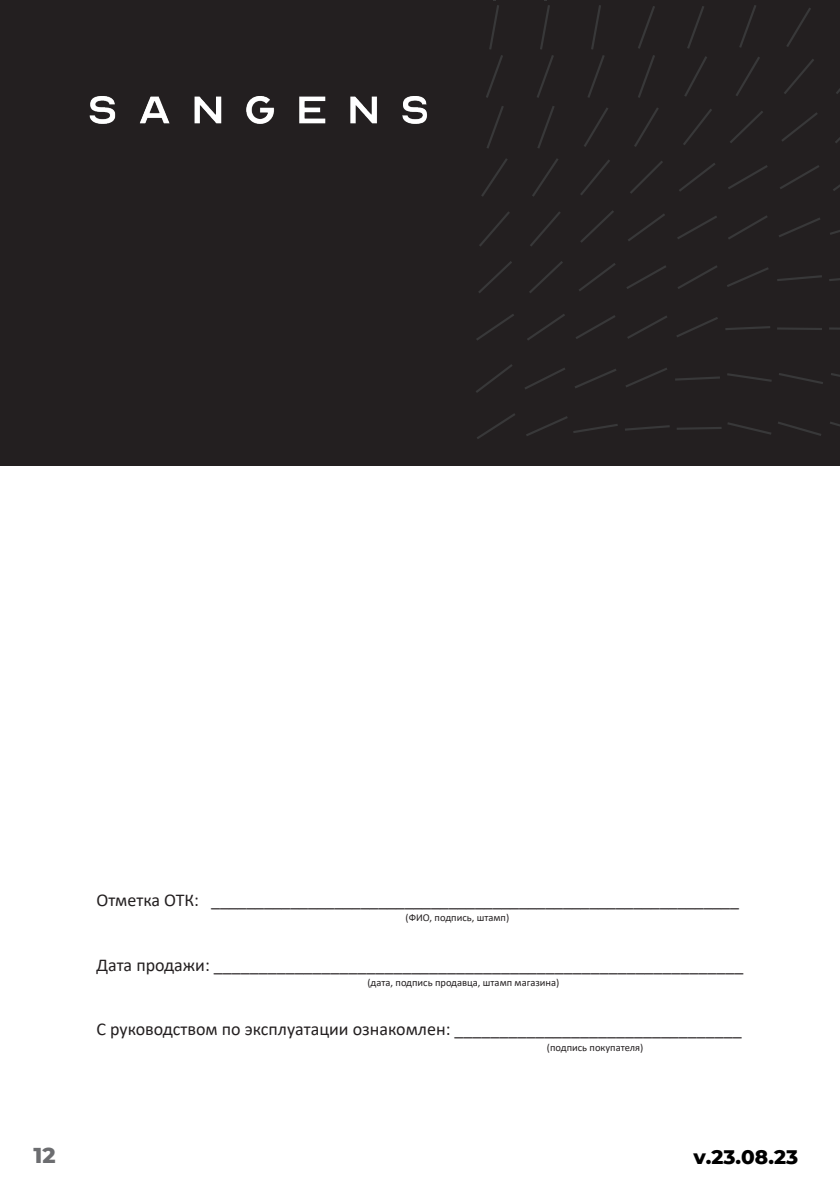
<style>
.page{position:relative;width:840px;height:1191px;background:#fff}
.page>*{position:absolute;margin:0;border:0;box-sizing:border-box;transform-origin:0 0}
.t1{font:800 22px "Montserrat";color:#6c6d70}
.t2{font:800 20px "Montserrat";color:#000}
.t3{font:18px "Calibri";color:#231f20}
.t4{font:10.4px "Calibri";color:#231f20}
</style>
<div class="page">
<div style="left:0;top:0;width:839px;height:465px;background:#231f20"></div>
<svg style="left:526px;top:416px;width:41px;height:20px"></svg>
<svg style="left:525px;top:368px;width:40px;height:21px"></svg>
<svg style="left:575px;top:369px;width:41px;height:19px"></svg>
<svg style="left:626px;top:368px;width:41px;height:19px"></svg>
<svg style="left:627px;top:316px;width:40px;height:23px"></svg>
<svg style="left:677px;top:317px;width:40px;height:20px"></svg>
<svg style="left:573px;top:424px;width:44px;height:9px"></svg>
<svg style="left:625px;top:425px;width:44px;height:6px"></svg>
<svg style="left:677px;top:427px;width:44px;height:3px"></svg>
<svg style="left:727px;top:422px;width:44px;height:13px"></svg>
<svg style="left:675px;top:376px;width:44px;height:5px"></svg>
<svg style="left:727px;top:373px;width:44px;height:9px"></svg>
<svg style="left:725px;top:326px;width:44px;height:4px"></svg>
<hr style="left:776px;top:327px;width:45px;height:3px;background:#383839">
<svg style="left:778px;top:422px;width:43px;height:14px"></svg>
<svg style="left:779px;top:373px;width:43px;height:11px"></svg>
<svg style="left:527px;top:314px;width:38px;height:26px"></svg>
<svg style="left:576px;top:315px;width:39px;height:24px"></svg>
<svg style="left:579px;top:263px;width:36px;height:28px"></svg>
<svg style="left:580px;top:210px;width:33px;height:33px"></svg>
<svg style="left:580px;top:160px;width:30px;height:35px"></svg>
<svg style="left:584px;top:108px;width:24px;height:39px"></svg>
<svg style="left:634px;top:108px;width:24px;height:39px"></svg>
<svg style="left:683px;top:109px;width:28px;height:36px"></svg>
<svg style="left:730px;top:111px;width:32px;height:32px"></svg>
<svg style="left:630px;top:161px;width:32px;height:33px"></svg>
<svg style="left:628px;top:214px;width:36px;height:27px"></svg>
<svg style="left:626px;top:265px;width:40px;height:24px"></svg>
<svg style="left:678px;top:265px;width:39px;height:24px"></svg>
<svg style="left:677px;top:216px;width:39px;height:23px"></svg>
<svg style="left:679px;top:163px;width:36px;height:28px"></svg>
<svg style="left:727px;top:267px;width:41px;height:20px"></svg>
<svg style="left:777px;top:275px;width:44px;height:6px"></svg>
<svg style="left:779px;top:218px;width:41px;height:19px"></svg>
<svg style="left:728px;top:215px;width:39px;height:24px"></svg>
<svg style="left:728px;top:165px;width:39px;height:24px"></svg>
<svg style="left:780px;top:165px;width:39px;height:24px"></svg>
<svg style="left:782px;top:112px;width:35px;height:29px"></svg>
<svg style="left:529px;top:261px;width:33px;height:32px"></svg>
<svg style="left:530px;top:212px;width:30px;height:34px"></svg>
<svg style="left:532px;top:159px;width:26px;height:38px"></svg>
<svg style="left:537px;top:106px;width:17px;height:42px"></svg>
<svg style="left:638px;top:55px;width:16px;height:43px"></svg>
<svg style="left:638px;top:6px;width:16px;height:43px"></svg>
<svg style="left:687px;top:6px;width:17px;height:43px"></svg>
<svg style="left:739px;top:5px;width:17px;height:43px"></svg>
<svg style="left:786px;top:8px;width:24px;height:39px"></svg>
<svg style="left:684px;top:56px;width:23px;height:40px"></svg>
<svg style="left:736px;top:57px;width:23px;height:39px"></svg>
<svg style="left:784px;top:59px;width:29px;height:35px"></svg>
<svg style="left:588px;top:5px;width:16px;height:93px"></svg>
<svg style="left:537px;top:0;width:16px;height:98px"></svg>
<svg style="left:829px;top:327px;width:10px;height:3px"></svg>
<svg style="left:830px;top:422px;width:9px;height:4px"></svg>
<svg style="left:831px;top:373px;width:8px;height:4px"></svg>
<svg style="left:829px;top:278px;width:10px;height:3px"></svg>
<svg style="left:830px;top:230px;width:9px;height:5px"></svg>
<svg style="left:833px;top:185px;width:6px;height:6px"></svg>
<svg style="left:477px;top:413px;width:38px;height:26px"></svg>
<svg style="left:476px;top:364px;width:36px;height:29px"></svg>
<svg style="left:476px;top:314px;width:38px;height:26px"></svg>
<svg style="left:478px;top:261px;width:34px;height:32px"></svg>
<svg style="left:479px;top:212px;width:30px;height:34px"></svg>
<svg style="left:481px;top:158px;width:26px;height:39px"></svg>
<svg style="left:487px;top:106px;width:16px;height:42px"></svg>
<svg style="left:486px;top:0;width:17px;height:98px"></svg>
<img style="left:89px;top:96px;width:338px;height:28px">
<p class="t1" style="left:34px;top:1138px;width:24px">12</p>
<p class="t3" style="left:96px;top:887px;width:643px">Отметка ОТК: ____________________________________________________________</p>
<p class="t4" style="left:405px;top:910px;width:105px">(ФИО, подпись, штамп)</p>
<p class="t3" style="left:96px;top:952px;width:648px">Дата продажи: ___________________________________________________________</p>
<p class="t4" style="left:367px;top:975px;width:193px">(дата, подпись продавца, штамп магазина)</p>
<p class="t3" style="left:96px;top:1016px;width:646px">С руководством по эксплуатации ознакомлен: ________________________________</p>
<p class="t4" style="left:546px;top:1040px;width:98px">(подпись покупателя)</p>
<p class="t2" style="left:693px;top:1142px;width:106px">v.23.08.23</p>
</div>
